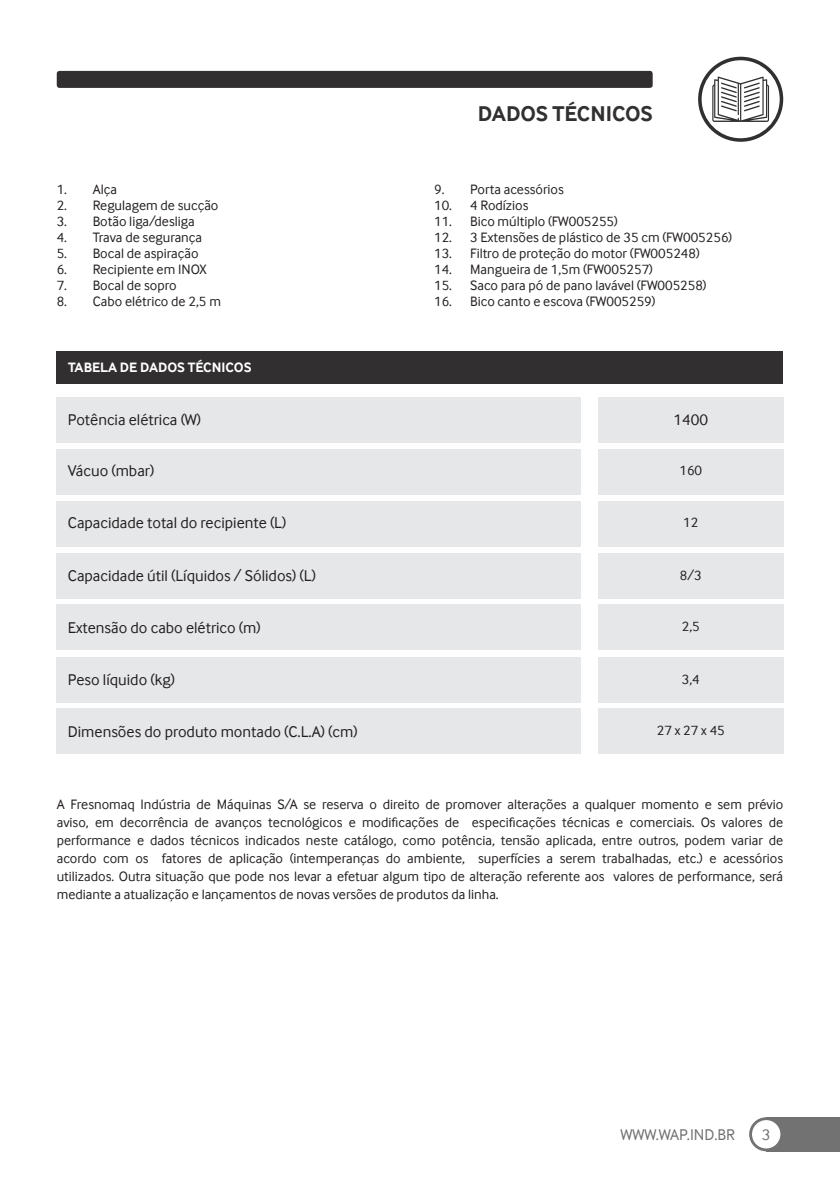
<style>
.page{position:relative;width:840px;height:1191px;background:#fff}
.page>*{position:absolute;margin:0;border:0;box-sizing:border-box;transform-origin:0 0}
.t1{font:700 22px "Inter Face";color:#312f30}
.t2{font:16px "Inter Face";color:#231f20}
.t3{font:16px "Inter Face";color:#717271}
.t4{font:14px/18px "Inter Face";color:#231f20;text-align:justify}
.t5{font:700 14px "Inter Face";color:#fff}
</style>
<div class="page">
<div style="left:765px;top:1117px;width:74px;height:34px;background:#717271"></div>
<svg style="left:748px;top:1117px;width:34px;height:34px"></svg>
<div style="left:751px;top:1120px;width:29px;height:28px;background:#fff;border-radius:50%"></div>
<div style="left:57px;top:71px;width:595px;height:17px;background:#312f30;border-radius:3px"></div>
<svg style="left:697px;top:57px;width:85px;height:85px"></svg>
<div style="left:701px;top:60px;width:78px;height:78px;background:#fff;border-radius:50%"></div>
<svg style="left:712px;top:77px;width:56px;height:45px"></svg>
<div style="left:57px;top:351px;width:725px;height:33px;background:#312f30"></div>
<div style="left:57px;top:397px;width:524px;height:45px;background:#e6e7e9"></div>
<div style="left:57px;top:449px;width:524px;height:45px;background:#e6e7e9"></div>
<div style="left:57px;top:501px;width:524px;height:45px;background:#e6e7e9"></div>
<div style="left:57px;top:553px;width:524px;height:45px;background:#e6e7e9"></div>
<div style="left:57px;top:657px;width:524px;height:45px;background:#e6e7e9"></div>
<div style="left:57px;top:708px;width:524px;height:46px;background:#e6e7e9"></div>
<div style="left:57px;top:604px;width:524px;height:46px;background:#e6e7e9"></div>
<div style="left:597px;top:397px;width:185px;height:45px;background:#e6e7e9"></div>
<div style="left:597px;top:449px;width:185px;height:45px;background:#e6e7e9"></div>
<div style="left:597px;top:501px;width:185px;height:45px;background:#e6e7e9"></div>
<div style="left:597px;top:553px;width:185px;height:45px;background:#e6e7e9"></div>
<div style="left:597px;top:657px;width:185px;height:45px;background:#e6e7e9"></div>
<div style="left:597px;top:708px;width:185px;height:46px;background:#e6e7e9"></div>
<div style="left:597px;top:604px;width:185px;height:46px;background:#e6e7e9"></div>
<p class="t4" style="left:57px;top:180px;width:62px">1. Alça</p>
<p class="t4" style="left:57px;top:196px;width:163px">2. Regulagem de sucção</p>
<p class="t4" style="left:57px;top:212px;width:139px">3. Botão liga/desliga</p>
<p class="t4" style="left:57px;top:228px;width:147px">4. Trava de segurança</p>
<p class="t4" style="left:57px;top:244px;width:143px">5. Bocal de aspiração</p>
<p class="t4" style="left:57px;top:260px;width:151px">6. Recipiente em INOX</p>
<p class="t4" style="left:57px;top:276px;width:121px">7. Bocal de sopro</p>
<p class="t4" style="left:57px;top:292px;width:166px">8. Cabo elétrico de 2,5 m</p>
<p class="t5" style="left:68px;top:359px;width:185px">TABELA DE DADOS TÉCNICOS</p>
<p class="t2" style="left:68px;top:410px;width:135px">Potência elétrica (W)</p>
<p class="t2" style="left:68px;top:462px;width:88px">Vácuo (mbar)</p>
<p class="t2" style="left:68px;top:514px;width:220px">Capacidade total do recipiente (L)</p>
<p class="t2" style="left:68px;top:567px;width:249px">Capacidade útil (Líquidos / Sólidos) (L)</p>
<p class="t2" style="left:68px;top:618px;width:194px">Extensão do cabo elétrico (m)</p>
<p class="t2" style="left:68px;top:671px;width:108px">Peso líquido (kg)</p>
<p class="t2" style="left:68px;top:722px;width:291px">Dimensões do produto montado (C.L.A) (cm)</p>
<h1 class="t1" style="left:477px;top:100px;width:176px">DADOS TÉCNICOS</h1>
<p class="t4" style="left:434px;top:180px;width:131px">9. Porta acessórios</p>
<p class="t4" style="left:434px;top:196px;width:96px">10. 4 Rodízios</p>
<p class="t4" style="left:434px;top:212px;width:185px">11. Bico múltiplo (FW005255)</p>
<p class="t4" style="left:434px;top:228px;width:299px">12. 3 Extensões de plástico de 35 cm (FW005256)</p>
<p class="t4" style="left:434px;top:244px;width:267px">13. Filtro de proteção do motor (FW005248)</p>
<p class="t4" style="left:434px;top:260px;width:220px">14. Mangueira de 1,5m (FW005257)</p>
<p class="t4" style="left:434px;top:276px;width:274px">15. Saco para pó de pano lavável (FW005258)</p>
<p class="t4" style="left:434px;top:292px;width:223px">16. Bico canto e escova (FW005259)</p>
<p class="t2" style="left:673px;top:410px;width:36px">1400</p>
<p class="t4" style="left:679px;top:461px;width:24px">160</p>
<p class="t4" style="left:683px;top:513px;width:17px">12</p>
<p class="t4" style="left:679px;top:566px;width:23px">8/3</p>
<p class="t4" style="left:681px;top:617px;width:19px">2,5</p>
<p class="t4" style="left:681px;top:670px;width:19px">3,4</p>
<p class="t4" style="left:656px;top:721px;width:69px">27 x 27 x 45</p>
<p class="t4" style="left:57px;top:795px;width:727px">A Fresnomaq Indústria de Máquinas S/A se reserva o direito de promover alterações a qualquer momento e sem prévio aviso, em decorrência de avanços tecnológicos e modificações de especificações técnicas e comerciais. Os valores de performance e dados técnicos indicados neste catálogo, como potência, tensão aplicada, entre outros, podem variar de acordo com os fatores de aplicação (intemperanças do ambiente, superfícies a serem trabalhadas, etc.) e acessórios utilizados. Outra situação que pode nos levar a efetuar algum tipo de alteração referente aos valores de performance, será mediante a atualização e lançamentos de novas versões de produtos da linha.</p>
<p class="t3" style="left:620px;top:1125px;width:116px">WWW.WAP.IND.BR</p>
<p class="t3" style="left:761px;top:1125px;width:10px">3</p>
</div>
